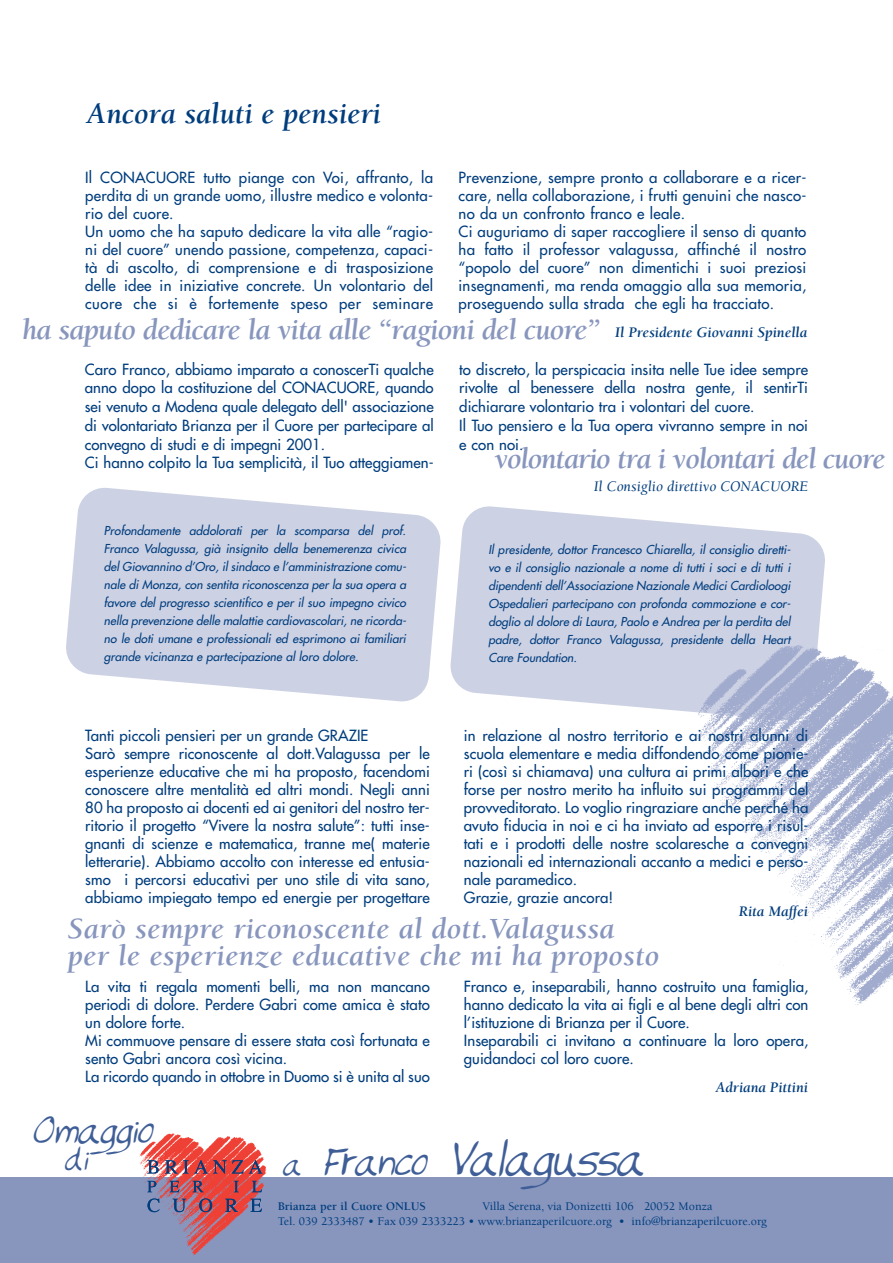
<style>
.page{position:relative;width:893px;height:1263px;background:#fff}
.page>*{position:absolute;margin:0;border:0;box-sizing:border-box;transform-origin:0 0}
.t1{font:italic 45px "Peter";color:#3f5e97}
.t2{font:italic 36px "Peter";color:#3f5e97}
.t3{font:italic 700 30px/27px "Berkeley";letter-spacing:.01em;color:#8896be}
.t4{font:italic 700 30px "Berkeley";letter-spacing:-.015em;color:#8896be}
.t5{font:italic 700 30px "Berkeley";letter-spacing:-.035em;color:#8896be}
.t6{font:italic 700 30px "Berkeley";color:#003d7d}
.t7{font:italic 30px "Peter";color:#3f5e97}
.t8{font:15px/18px "Futura";letter-spacing:.005em;color:#003d7d}
.t9{font:italic 700 15px "Berkeley";color:#003d7d}
.t10{font:italic 15px "Berkeley";color:#003d7d}
.t11{font:italic 12px/18px "Futura";color:#003d7d;text-align:justify}
.t12{font:500 12px/14.4px "Berkeley";color:#003d7d}
.t13{font:700 12px "Berkeley";color:#003d7d}
.s1{font-size:30px}
.s2{font-size:37.5px}
.s3{font-size:49.5px}
</style>
<div class="page">
<svg style="left:450px;top:506px;width:375px;height:206px;background:#d3d7e7"></svg>
<img style="left:693px;top:641px;width:199px;height:364px">
<div style="left:0;top:1178px;width:892px;height:85px;background:#8896be"></div>
<img style="left:137px;top:1133px;width:130px;height:122px">
<svg style="left:147px;top:1160px;width:115px;height:14px;background:#b05863"></svg>
<svg style="left:147px;top:1181px;width:115px;height:11px"></svg>
<svg style="left:147px;top:1198px;width:115px;height:14px"></svg>
<svg style="left:66px;top:488px;width:375px;height:214px;fill:#ccd1e4"></svg>
<h3 class="t6" style="left:87px;top:102px;width:295px">Ancora saluti e pensieri</h3>
<p class="t8" style="left:85px;top:170px;width:349px">Il CONACUORE tutto piange con Voi, affranto, la perdita di un grande uomo, illustre medico e volonta&shy;rio del cuore.<br>Un uomo che ha saputo dedicare la vita alle “ragio&shy;ni del cuore” unendo passione, competenza, capaci&shy;tà di ascolto, di comprensione e di trasposizione delle idee in iniziative concrete. Un volontario del cuore che si è fortemente speso per seminare</p>
<p class="t8" style="left:458px;top:170px;width:349px">Prevenzione, sempre pronto a collaborare e a ricer&shy;care, nella collaborazione, i frutti genuini che nasco&shy;no da un confronto franco e leale.<br>Ci auguriamo di saper raccogliere il senso di quanto ha fatto il professor valagussa, affinché il nostro “popolo del cuore” non dimentichi i suoi preziosi insegnamenti, ma renda omaggio alla sua memoria, proseguendo sulla strada che egli ha tracciato.</p>
<p class="t9" style="left:615px;top:326px;width:193px">Il Presidente Giovanni Spinella</p>
<h3 class="t4" style="left:22px;top:317px;width:579px">ha saputo dedicare la vita alle “ragioni del cuore”</h3>
<p class="t8" style="left:85px;top:361px;width:350px;line-height:18.8px">Caro Franco, abbiamo imparato a conoscerTi qualche anno dopo la costituzione del CONACUORE, quando sei venuto a Modena quale delegato dell' associazione di volontariato Brianza per il Cuore per partecipare al convegno di studi e di impegni 2001.<br>Ci hanno colpito la Tua semplicità, il Tuo atteggiamen-</p>
<p class="t8" style="left:459px;top:361px;width:350px;line-height:18.8px">to discreto, la perspicacia insita nelle Tue idee sempre rivolte al benessere della nostra gente, il sentirTi dichiarare volontario tra i volontari del cuore.<br>Il Tuo pensiero e la Tua opera vivranno sempre in noi e con noi.</p>
<h3 class="t5" style="left:494px;top:447px;width:392px">volontario tra i volontari del cuore</h3>
<p class="t11" style="left:104px;top:523px;width:306px">Profondamente addolorati per la scomparsa del prof.<br>Franco Valagussa, già insignito della benemerenza civica del Giovannino d’Oro, il sindaco e l’amministrazione comu&shy;nale di Monza, con sentita riconoscenza per la sua opera a favore del progresso scientifico e per il suo impegno civico nella prevenzione delle malattie cardiovascolari, ne ricorda&shy;no le doti umane e professionali ed esprimono ai familiari grande vicinanza e partecipazione al loro dolore.</p>
<p class="t10" style="left:594px;top:480px;width:216px">Il Consiglio direttivo CONACUORE</p>
<p class="t11" style="left:488px;top:541px;width:306px">Il presidente, dottor Francesco Chiarella, il consiglio diretti&shy;vo e il consiglio nazionale a nome di tutti i soci e di tutti i dipendenti dell’Associazione Nazionale Medici Cardioloogi Ospedalieri partecipano con profonda commozione e cor&shy;doglio al dolore di Laura, Paolo e Andrea per la perdita del padre, dottor Franco Valagussa, presidente della Heart Care Foundation.</p>
<p class="t8" style="left:85px;top:728px;width:346px">Tanti piccoli pensieri per un grande GRAZIE<br>Sarò sempre riconoscente al dott.Valagussa per le esperienze educative che mi ha proposto, facendomi conoscere altre mentalità ed altri mondi. Negli anni 80 ha proposto ai docenti ed ai genitori del nostro ter&shy;ritorio il progetto “Vivere la nostra salute”: tutti inse&shy;gnanti di scienze e matematica, tranne me( materie letterarie). Abbiamo accolto con interesse ed entusia&shy;smo i percorsi educativi per uno stile di vita sano, abbiamo impiegato tempo ed energie per progettare</p>
<p class="t8" style="left:464px;top:728px;width:346px">in relazione al nostro territorio e ai nostri alunni di scuola elementare e media diffondendo come pionie&shy;ri (così si chiamava) una cultura ai primi albori e che forse per nostro merito ha influito sui programmi del provveditorato. Lo voglio ringraziare anche perché ha avuto fiducia in noi e ci ha inviato ad esporre i risul&shy;tati e i prodotti delle nostre scolaresche a convegni nazionali ed internazionali accanto a medici e perso&shy;nale paramedico.<br>Grazie, grazie ancora!</p>
<p class="t9" style="left:739px;top:906px;width:70px">Rita Maffei</p>
<h3 class="t3" style="left:68px;top:918px;width:593px">Sarò sempre riconoscente al dott.Valagussa per le esperienze educative che mi ha proposto</h3>
<p class="t8" style="left:85px;top:978px;width:346px">La vita ti regala momenti belli, ma non mancano periodi di dolore. Perdere Gabri come amica è stato un dolore forte.<br>Mi commuove pensare di essere stata così fortunata e sento Gabri ancora così vicina.<br>La ricordo quando in ottobre in Duomo si è unita al suo</p>
<p class="t8" style="left:464px;top:978px;width:346px">Franco e, inseparabili, hanno costruito una famiglia, hanno dedicato la vita ai figli e al bene degli altri con l’istituzione di Brianza per il Cuore.<br>Inseparabili ci invitano a continuare la loro opera, guidandoci col loro cuore.</p>
<p class="t9" style="left:715px;top:1082px;width:94px">Adriana Pittini</p>
<h2 class="t2" style="left:30px;top:1114px;width:131px">Omaggio</h2>
<h3 class="t7" style="left:63px;top:1146px;width:32px">di</h3>
<h1 class="t1" style="left:282px;top:1139px;width:373px"><span class="s1">a</span> <span class="s2">Franco</span> <span class="s3">V</span>alagussa</h1>
<p class="t12" style="left:278px;top:1201px;width:490px;text-indent:204px">Villa Serena, via Donizetti 106 20052 Monza<br>Tel. 039 2333487 • Fax 039 2333223 • www.brianzaperilcuore.org • info@brianzaperilcuore.org</p>
<p class="t13" style="left:278px;top:1202px;width:150px">Brianza per il Cuore ONLUS</p>
</div>
